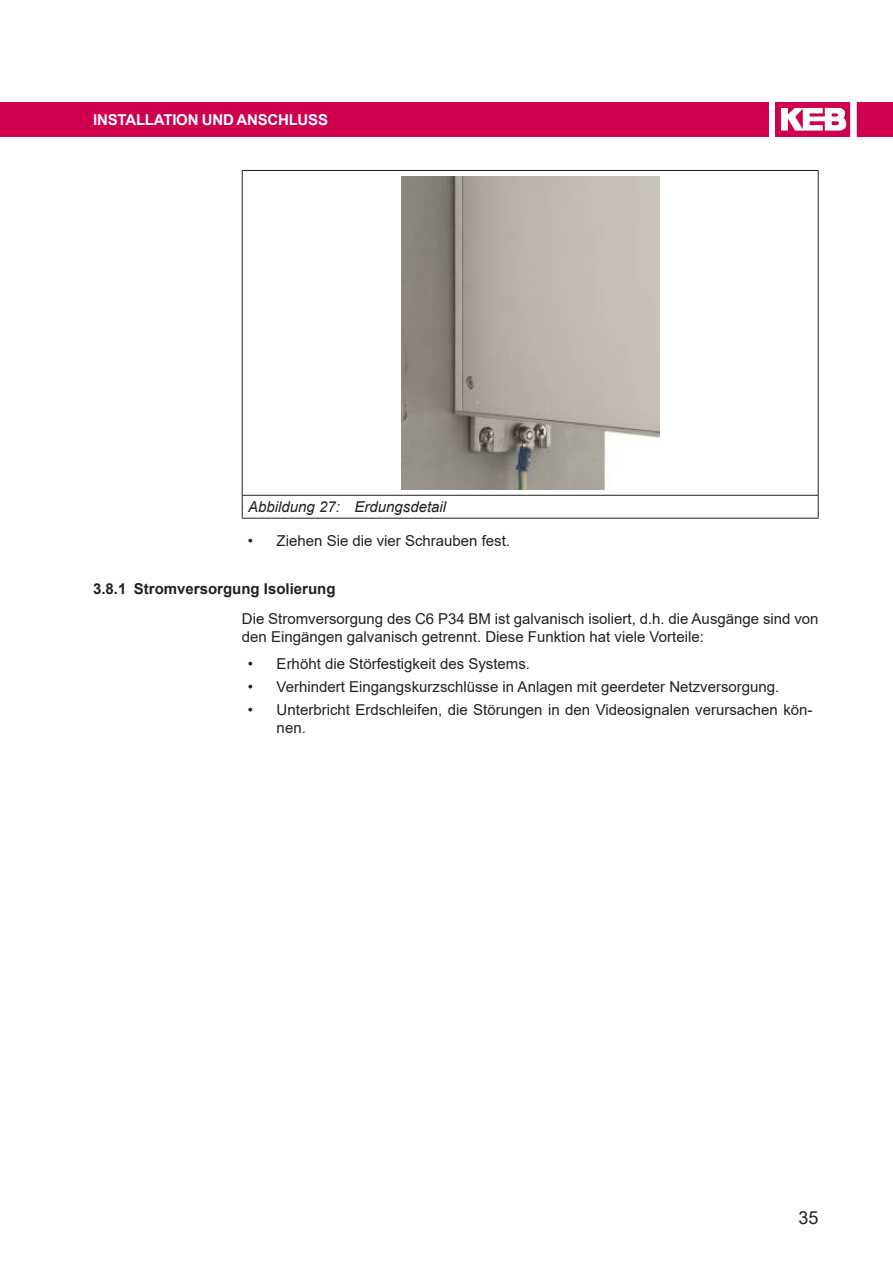
<style>
.page{position:relative;width:893px;height:1263px;background:#fff}
.page>*{position:absolute;margin:0;border:0;box-sizing:border-box;transform-origin:0 0}
.t1{font:18px "Arial";color:#231f20}
.txt_10p_normal_no_ta{font:15px/18px "Arial";color:#231f20}
.txt_10p_normal{font:15px/18px "Arial";color:#231f20}
.t2{font:700 15px "Arial";color:#231f20}
.t3{font:italic 15px "Arial";color:#231f20}
.t4{font:700 15px "Arial";letter-spacing:-.015em;color:#fff}
</style>
<div class="page">
<div style="left:0;top:102px;width:769px;height:34px;background:#ce004f"></div>
<svg style="left:775px;top:102px;width:75px;height:34px"></svg>
<div style="left:857px;top:102px;width:36px;height:34px;background:#ce004f"></div>
<hr style="left:242px;top:170px;width:577px;height:1px;background:#231f20">
<hr style="left:242px;top:171px;width:1px;height:324px;background:#231f20">
<hr style="left:818px;top:171px;width:1px;height:324px;background:#231f20">
<hr style="left:242px;top:495px;width:577px;height:1px;background:#231f20">
<svg style="left:242px;top:496px;width:1px;height:22px"></svg>
<svg style="left:818px;top:496px;width:1px;height:22px"></svg>
<hr style="left:242px;top:518px;width:577px;height:1px;background:#231f20">
<img style="left:401px;top:176px;width:258px;height:313px">
<p class="t4" style="left:93px;top:110px;width:15px">Insta</p>
<p class="t4" style="left:136px;top:110px;width:28px">llation</p>
<p class="t4" style="left:202px;top:110px;width:12px">und</p>
<p class="t4" style="left:236px;top:110px;width:22px">Ansch</p>
<p class="t4" style="left:289px;top:110px;width:20px">luss</p>
<p class="t3" style="left:248px;top:497px;width:200px">Abbildung 27: Erdungsdetail</p>
<p class="txt_10p_normal_no_ta" style="left:248px;top:531px;width:7px">•</p>
<p class="txt_10p_normal_no_ta" style="left:277px;top:531px;width:235px">Ziehen Sie die vier Schrauben fest.</p>
<p class="t2" style="left:93px;top:578px;width:244px">3.8.1 Stromversorgung Isolierung</p>
<p class="txt_10p_normal" style="left:242px;top:610px;width:578px">Die Stromversorgung des C6 P34 BM ist galvanisch isoliert, d.h. die Ausgänge sind von den Eingängen galvanisch getrennt. Diese Funktion hat viele Vorteile:</p>
<p class="txt_10p_normal_no_ta" style="left:248px;top:655px;width:7px">•</p>
<p class="txt_10p_normal_no_ta" style="left:277px;top:655px;width:255px">Erhöht die Störfestigkeit des Systems.</p>
<p class="txt_10p_normal_no_ta" style="left:248px;top:678px;width:7px">•</p>
<p class="txt_10p_normal_no_ta" style="left:277px;top:678px;width:504px">Verhindert Eingangskurzschlüsse in Anlagen mit geerdeter Netzversorgung.</p>
<p class="txt_10p_normal_no_ta" style="left:248px;top:701px;width:7px">•</p>
<p class="txt_10p_normal_no_ta" style="left:277px;top:701px;width:537px">Unterbricht Erdschleifen, die Störungen in den Videosignalen verursachen kön&shy;nen.</p>
<p class="t1" style="left:798px;top:1205px;width:22px">35</p>
</div>
